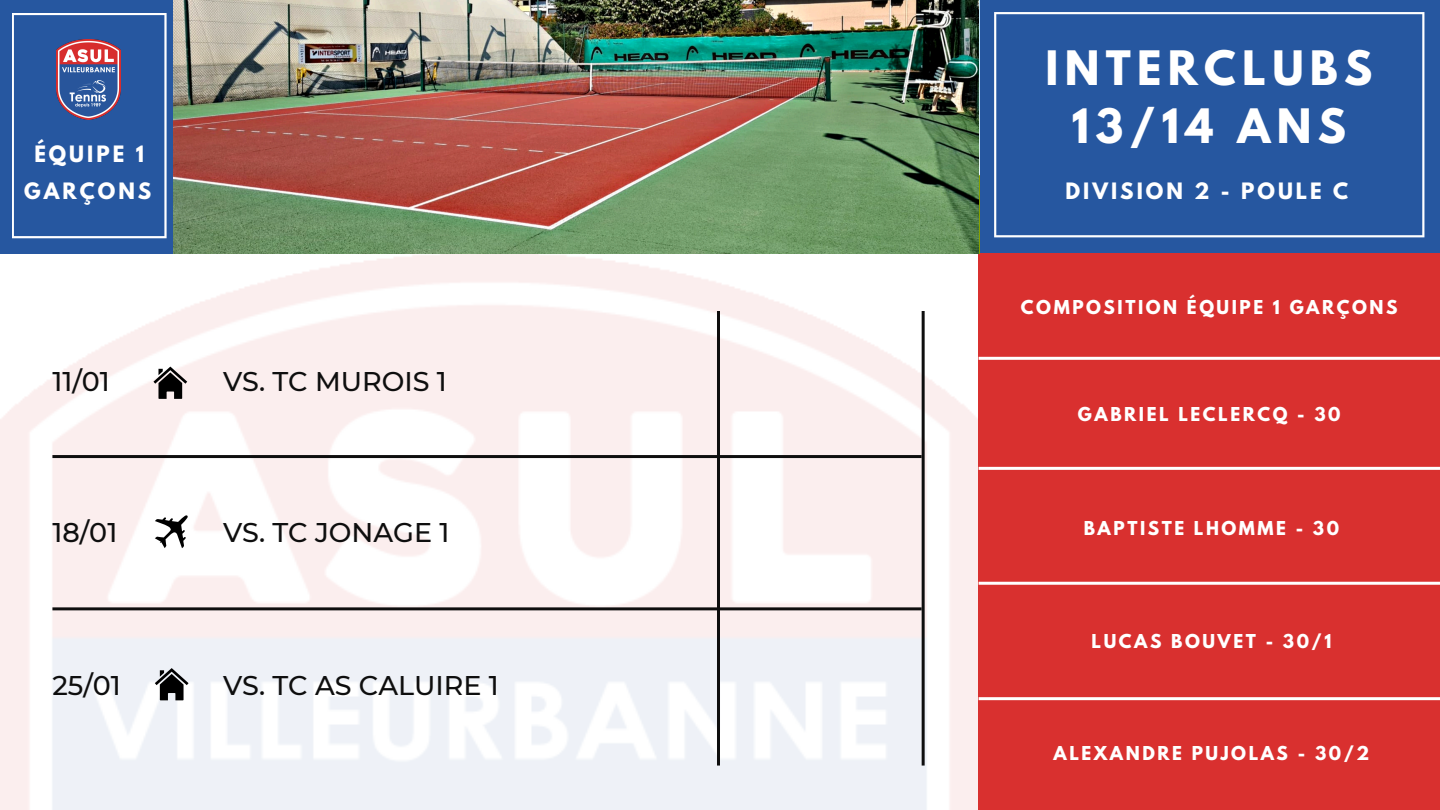
<style>
.page{position:relative;width:1440px;height:810px;background:#fff}
.page>*{position:absolute;margin:0;border:0;box-sizing:border-box;transform-origin:0 0}
.t1{font:700 42.1px/58.5px "League Spartan";letter-spacing:.15em;color:#fff;text-align:center}
.t2{font:500 27px "Montserrat";color:#0e0e0e}
.t3{font:700 20px "League Spartan";letter-spacing:.15em;color:#fff}
.t4{font:700 17px "League Spartan";letter-spacing:.15em;color:#fff}
</style>
<div class="page">
<div style="left:967px;top:0;width:473px;height:254px;background:#2657a0"></div>
<div style="left:979px;top:254px;width:461px;height:556px;background:#d9302f"></div>
<svg style="left:994px;top:12px;width:430px;height:225px"></svg>
<img style="left:0;top:254px;width:979px;height:556px">
<div style="left:0;top:0;width:177px;height:254px;background:#2657a0"></div>
<svg style="left:12px;top:13px;width:155px;height:225px"></svg>
<img style="left:57px;top:40px;width:63px;height:80px">
<hr style="left:52px;top:455px;width:870px;height:3px;background:#0e0e0e">
<hr style="left:52px;top:607px;width:870px;height:3px;background:#0e0e0e">
<hr style="left:717px;top:311px;width:3px;height:455px;background:#0e0e0e">
<hr style="left:922px;top:311px;width:3px;height:455px;background:#0e0e0e">
<svg style="left:153px;top:367px;width:34px;height:32px"></svg>
<svg style="left:155px;top:514px;width:34px;height:34px"></svg>
<svg style="left:155px;top:668px;width:34px;height:32px"></svg>
<img style="left:174px;top:0;width:805px;height:254px">
<hr style="left:979px;top:467px;width:461px;height:3px;background:#fff">
<hr style="left:979px;top:582px;width:461px;height:3px;background:#fff">
<hr style="left:979px;top:697px;width:461px;height:3px;background:#fff">
<hr style="left:979px;top:357px;width:461px;height:3px;background:#fff">
<p class="t3" style="left:34px;top:144px;width:111px">ÉQUIPE 1</p>
<p class="t1" style="left:1046px;top:44px;width:328px">INTERCLUBS<br>13/14 ANS</p>
<p class="t3" style="left:24px;top:181px;width:129px">GARÇONS</p>
<h3 class="t3" style="left:1066px;top:181px;width:284px">DIVISION 2 - POULE C</h3>
<p class="t4" style="left:1021px;top:299px;width:378px">COMPOSITION ÉQUIPE 1 GARÇONS</p>
<h3 class="t2" style="left:52px;top:365px;width:59px">11/01</h3>
<p class="t2" style="left:223px;top:365px;width:225px">VS. TC MUROIS 1</p>
<h2 class="t4" style="left:1078px;top:406px;width:264px">GABRIEL LECLERCQ - 30</h2>
<h3 class="t2" style="left:52px;top:516px;width:66px">18/01</h3>
<p class="t2" style="left:223px;top:516px;width:228px">VS. TC JONAGE 1</p>
<h2 class="t4" style="left:1084px;top:520px;width:257px">BAPTISTE LHOMME - 30</h2>
<p class="t4" style="left:1092px;top:633px;width:242px">LUCAS BOUVET - 30/1</p>
<p class="t2" style="left:52px;top:669px;width:70px">25/01</p>
<h1 class="t2" style="left:223px;top:669px;width:277px">VS. TC AS CALUIRE 1</h1>
<p class="t4" style="left:1054px;top:744px;width:317px">ALEXANDRE PUJOLAS - 30/2</p>
</div>
